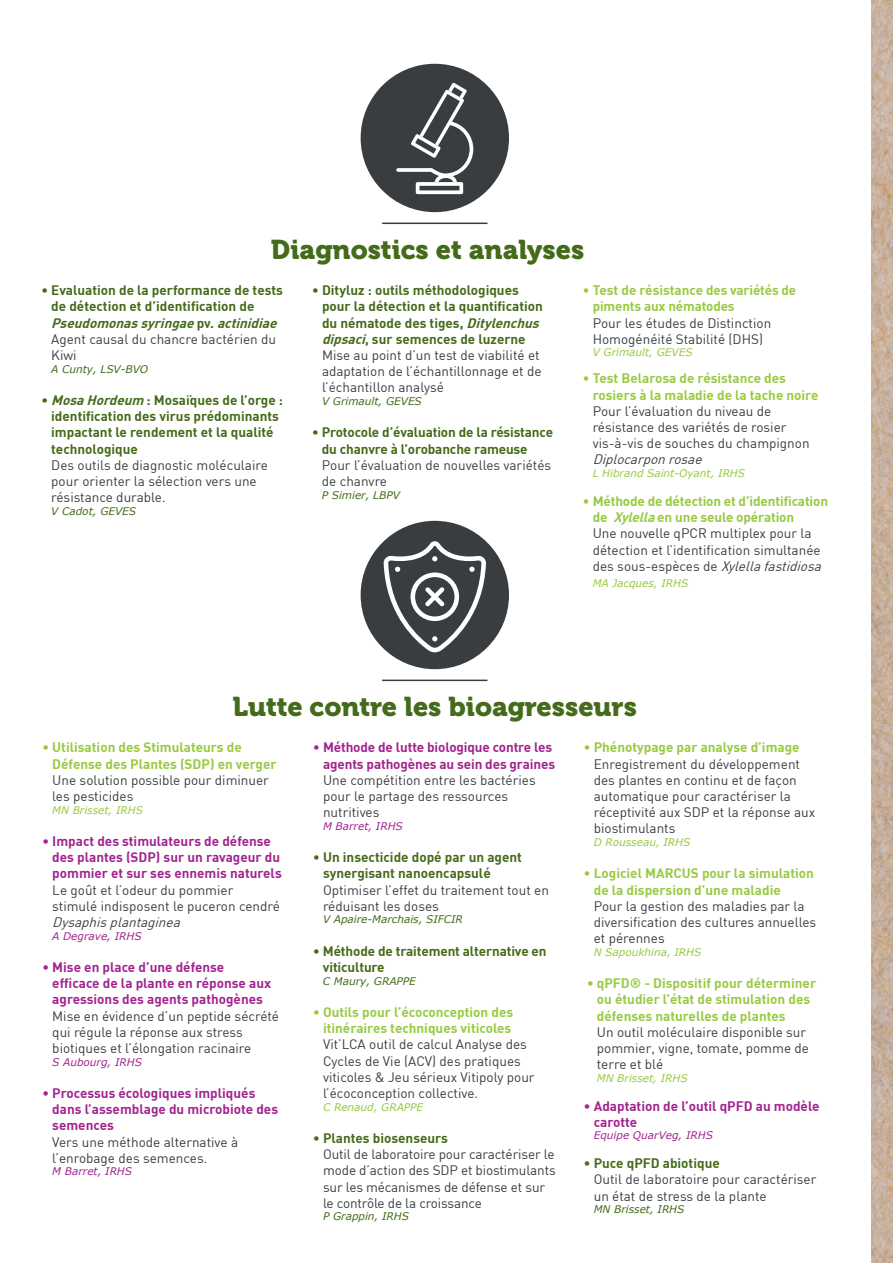
<style>
.page{position:relative;width:893px;height:1263px;background:#fff}
.page>*{position:absolute;margin:0;border:0;box-sizing:border-box;transform-origin:0 0}
.t1{font:27px "Museo 900";color:#446b19}
.t2{font:13.5px/16.2px "DIN";color:#393d40}
.t3{font:700 13.5px/16.2px "DIN";color:#446b19}
.t4{font:700 13.5px/16.2px "DIN";color:#98ca41}
.t5{font:700 13.5px/16.2px "DIN";color:#a2238e}
.t6{font:italic 13.5px "DIN";color:#393d40}
.t7{font:italic 10.5px "Verdana";color:#98ca41}
.t8{font:italic 10.5px "Verdana";color:#446b19}
.t9{font:italic 10.5px "Verdana";color:#a2238e}
.s1{font-style:italic}
.s2{font-weight:400;color:#393d40}
.s3{font-weight:700;color:#98ca41}
.s4{font-weight:700;font-style:italic;color:#98ca41}
</style>
<div class="page">
<img style="left:872px;top:0;width:21px;height:1263px">
<hr style="left:382px;top:223px;width:105px;height:1px;background:#393d40">
<div style="left:361px;top:64px;width:148px;height:148px;background:#393d40;border-radius:50%"></div>
<svg style="left:396px;top:83px;width:77px;height:111px"></svg>
<hr style="left:382px;top:680px;width:105px;height:1px;background:#393d40">
<div style="left:361px;top:521px;width:148px;height:148px;background:#393d40;border-radius:50%"></div>
<svg style="left:384px;top:541px;width:102px;height:111px"></svg>
<h1 class="t1" style="left:271px;top:234px;width:315px">Diagnostics et analyses</h1>
<p class="t3" style="left:51px;top:282px;width:233px;text-indent:-10px">• Evaluation de la performance de tests de détection et d’identification de<br><span class="s1">Pseudomonassyringae</span>p v . <span class="s1">actinidiae<br></span><span class="s2">Agent causal du chancre bactérien du<br>Kiwi</span></p>
<p class="t8" style="left:51px;top:362px;width:98px">A Cunty, LSV-BVO</p>
<p class="t3" style="left:51px;top:391px;width:233px;text-indent:-10px">• <span class="s1">MosaHordeum</span> : Mosaïques de l’orge : identification des virus prédominants impactant le rendement et la qualité technologique</p>
<p class="t2" style="left:51px;top:457px;width:218px">Des outils de diagnostic moléculaire pour orienter la sélection vers une résistance durable.</p>
<p class="t8" style="left:51px;top:504px;width:86px">V Cadot, GEVES</p>
<p class="t3" style="left:322px;top:282px;width:222px;text-indent:-10px">• Dityluz : outils méthodologiques pour la détection et la quantification du nématode des tiges, <span class="s1">Ditylenchus dipsaci</span>, sur semences de luzerne <span class="s2">Mise au point d’un test de viabilité et adaptation de l’échantillonnage et de l’échantillon analysé</span></p>
<p class="t8" style="left:322px;top:395px;width:101px">V Grimault, GEVES</p>
<p class="t3" style="left:322px;top:424px;width:233px;text-indent:-10px">• Protocole d’évaluation de la résistance du chanvre à l’orobanche rameuse</p>
<p class="t2" style="left:322px;top:457px;width:231px">Pour l’évaluation de nouvelles variétés de chanvre</p>
<p class="t8" style="left:322px;top:488px;width:79px">P Simier, LBPV</p>
<p class="t4" style="left:593px;top:282px;width:205px;text-indent:-10px">• Test de résistance des variétés de piments aux nématodes</p>
<p class="t2" style="left:593px;top:314px;width:180px">Pour les études de Distinction<br>Homogénéité Stabilité (DHS)</p>
<p class="t7" style="left:593px;top:346px;width:101px">V Grimault, GEVES</p>
<p class="t4" style="left:593px;top:370px;width:227px;text-indent:-10px">• Test Belarosa de résistance des rosiers à la maladie de la tache noire</p>
<p class="t2" style="left:593px;top:403px;width:218px">Pour l’évaluation du niveau de résistance des variétés de rosier vis-à-vis de souches du champignon</p>
<p class="t6" style="left:593px;top:451px;width:115px">Diplocarponrosae</p>
<p class="t7" style="left:593px;top:467px;width:154px">L Hibrand Saint-Oyant, IRHS</p>
<p class="t2" style="left:593px;top:493px;width:237px;text-indent:-10px"><span class="s3">• Méthode de détection et d’identification de</span> <span class="s4">Xylella</span><span class="s3">en une seule opération<br></span>Une nouvelle qPCR multiplex pour la détection et l’identification simultanée d e s s o u s - e s p è c e s d e <span class="s1">Xylellafastidiosa</span></p>
<p class="t7" style="left:593px;top:576px;width:97px">MA Jacques, IRHS</p>
<h1 class="t1" style="left:233px;top:691px;width:406px">Lutte contre les bioagresseurs</h1>
<p class="t4" style="left:52px;top:739px;width:226px;text-indent:-10px">• Utilisation des Stimulateurs de<br>Défense des Plantes (SDP) en verger</p>
<p class="t2" style="left:52px;top:771px;width:218px">Une solution possible pour diminuer les pesticides</p>
<p class="t7" style="left:52px;top:803px;width:92px">MN Brisset, IRHS</p>
<p class="t5" style="left:52px;top:832px;width:231px;text-indent:-10px">• Impact des stimulateurs de défense des plantes (SDP) sur un ravageur du pommier et sur ses ennemis naturels</p>
<p class="t2" style="left:52px;top:881px;width:229px">Le goût et l’odeur du pommier stimulé indisposent le puceron cendré</p>
<p class="t6" style="left:52px;top:914px;width:133px">Dysaphisplantaginea</p>
<p class="t9" style="left:52px;top:929px;width:91px">A Degrave, IRHS</p>
<p class="t5" style="left:52px;top:958px;width:220px;text-indent:-10px">• Mise en place d’une défense efficace de la plante en réponse aux agressions des agents pathogènes</p>
<p class="t2" style="left:52px;top:1007px;width:228px">Mise en évidence d’un peptide sécrété qui régule la réponse aux stress biotiques et l’élongation racinaire</p>
<p class="t9" style="left:52px;top:1055px;width:91px">S Aubourg, IRHS</p>
<p class="t5" style="left:52px;top:1084px;width:227px;text-indent:-10px">• Processus écologiques impliqués dans l’assemblage du microbiote des semences</p>
<p class="t2" style="left:52px;top:1133px;width:187px">Vers une méthode alternative à l’enrobage des semences.</p>
<p class="t9" style="left:52px;top:1165px;width:81px">M Barret, IRHS</p>
<p class="t5" style="left:313px;top:739px;width:243px;text-align:right">• Méthode de lutte biologique contre les agents pathogènes au sein des graines</p>
<p class="t2" style="left:323px;top:771px;width:214px">Une compétition entre les bactéries pour le partage des ressources nutritives</p>
<p class="t9" style="left:323px;top:819px;width:81px">M Barret, IRHS</p>
<p class="t3" style="left:323px;top:848px;width:200px;text-indent:-10px">• Un insecticide dopé par un agent synergisant nanoencapsulé</p>
<p class="t2" style="left:323px;top:881px;width:227px">Optimiser l’effet du traitement tout en réduisant les doses</p>
<p class="t8" style="left:323px;top:913px;width:141px">V Apaire-Marchais, SIFCIR</p>
<p class="t3" style="left:323px;top:942px;width:225px;text-indent:-10px">• Méthode de traitement alternative en viticulture</p>
<p class="t8" style="left:323px;top:974px;width:94px">C Maury, GRAPPE</p>
<p class="t4" style="left:313px;top:1003px;width:201px;text-align:center">• Outils pour l’écoconception des itinéraires techniques viticoles</p>
<p class="t2" style="left:323px;top:1036px;width:213px">Vit’LCA outil de calcul Analyse des Cycles de Vie (ACV) des pratiques viticoles &amp; Jeu sérieux Vitipoly pour l’écoconception collective.</p>
<p class="t7" style="left:323px;top:1100px;width:102px">C Renaud, GRAPPE</p>
<p class="t3" style="left:313px;top:1129px;width:136px">• Plantes biosenseurs</p>
<p class="t2" style="left:323px;top:1146px;width:234px">Outil de laboratoire pour caractériser le mode d’action des SDP et biostimulants sur les mécanismes de défense et sur le contrôle de la croissance</p>
<p class="t8" style="left:323px;top:1210px;width:87px">P Grappin, IRHS</p>
<p class="t4" style="left:584px;top:739px;width:217px">• Phénotypage par analyse d’image</p>
<p class="t2" style="left:594px;top:755px;width:223px">Enregistrement du développement des plantes en continu et de façon automatique pour caractériser la réceptivité aux SDP et la réponse aux biostimulants</p>
<p class="t7" style="left:594px;top:835px;width:98px">D Rousseau, IRHS</p>
<p class="t4" style="left:594px;top:865px;width:222px;text-indent:-10px">• Logiciel MARCUS pour la simulation de la dispersion d’une maladie</p>
<p class="t2" style="left:594px;top:897px;width:224px">Pour la gestion des maladies par la diversification des cultures annuelles et pérennes</p>
<p class="t7" style="left:594px;top:945px;width:109px">N Sapoukhina, IRHS</p>
<p class="t4" style="left:597px;top:974px;width:221px;text-indent:-10px">• qPFD® - Dispositif pour déterminer ou étudier l’état de stimulation des défenses naturelles de plantes</p>
<p class="t2" style="left:597px;top:1023px;width:214px">Un outil moléculaire disponible sur pommier, vigne, tomate, pomme de terre et blé</p>
<p class="t7" style="left:597px;top:1071px;width:92px">MN Brisset, IRHS</p>
<p class="t5" style="left:594px;top:1097px;width:227px;text-indent:-10px">• Adaptation de l’outil qPFD au modèle carotte</p>
<p class="t9" style="left:594px;top:1129px;width:121px">Equipe QuarVeg, IRHS</p>
<p class="t3" style="left:584px;top:1154px;width:137px">• Puce qPFD abiotique</p>
<p class="t2" style="left:594px;top:1171px;width:224px">Outil de laboratoire pour caractériser un état de stress de la plante</p>
<p class="t8" style="left:594px;top:1203px;width:92px">MN Brisset, IRHS</p>
</div>
